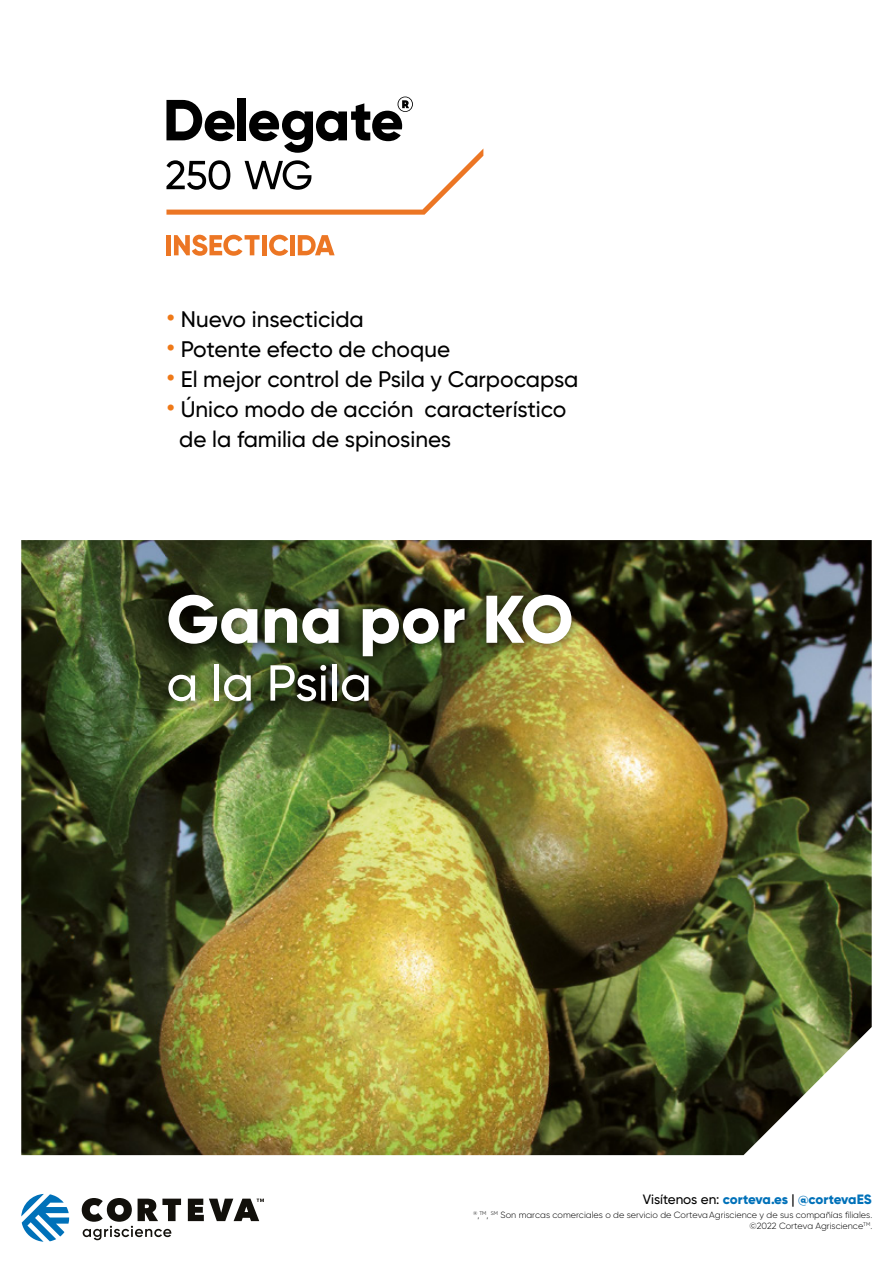
<style>
.page{position:relative;width:893px;height:1263px;background:#fff}
.page>*{position:absolute;margin:0;border:0;box-sizing:border-box;transform-origin:0 0}
.t1{font:800 67.35px "Gilroy";color:#fff}
.t2{font:500 50.4px "Gilroy";color:#fff}
.t3{font:500 22.5px/30px "Gilroy";color:#000}
.t4{font:800 13.5px "Gilroy";letter-spacing:-.015em;color:#0071b9}
.t5{font:300 9px/10.8px "Gilroy";color:#000;text-align:right}
.s1{font-size:27px;color:#ef7918}
.s2{font-weight:500;color:#000}
</style>
<div class="page">
<img style="left:21px;top:540px;width:851px;height:615px">
<div style="left:155px;top:581px;width:430px;height:134px;background:#000;opacity:.5"></div>
<svg style="left:21px;top:1194px;width:48px;height:48px"></svg>
<svg style="left:188px;top:1198px;width:76px;height:23px"></svg>
<svg style="left:82px;top:1198px;width:99px;height:42px"></svg>
<div style="left:166px;top:235px;width:5px;height:20px;background:#ec7624"></div>
<svg style="left:174px;top:235px;width:86px;height:21px"></svg>
<div style="left:262px;top:235px;width:5px;height:20px;background:#ec7624"></div>
<svg style="left:269px;top:235px;width:19px;height:21px"></svg>
<div style="left:290px;top:235px;width:5px;height:20px;background:#ec7624"></div>
<svg style="left:298px;top:235px;width:37px;height:20px"></svg>
<svg style="left:166px;top:97px;width:317px;height:118px"></svg>
<p class="t3" style="left:166px;top:304px;width:199px"><span class="s1">•</span> Nuevo insecticida</p>
<p class="t3" style="left:166px;top:334px;width:285px"><span class="s1">•</span> Potente efecto de choque</p>
<p class="t3" style="left:166px;top:364px;width:413px"><span class="s1">•</span> El mejor control de Psila y Carpocapsa</p>
<p class="t3" style="left:179px;top:394px;width:389px;text-indent:-13px"><span class="s1">•</span> Único modo de acción característico de la familia de spinosines</p>
<h1 class="t1" style="left:166px;top:577px;width:408px">Gana por KO</h1>
<h2 class="t2" style="left:166px;top:652px;width:207px">a la Psila</h2>
<p class="t4" style="left:643px;top:1191px;width:230px"><span class="s2">Visítenos en:</span> corteva.es <span class="s2">|</span> @cortevaES</p>
<p class="t5" style="left:473px;top:1209px;width:401px"><sup>®</sup>,<sup>TM</sup>, <sup>SM</sup> Son marcas comerciales o de servicio de CortevaAgriscience y de sus compañías filiales. ©2022 Corteva Agriscience<sup>TM</sup>.</p>
</div>
